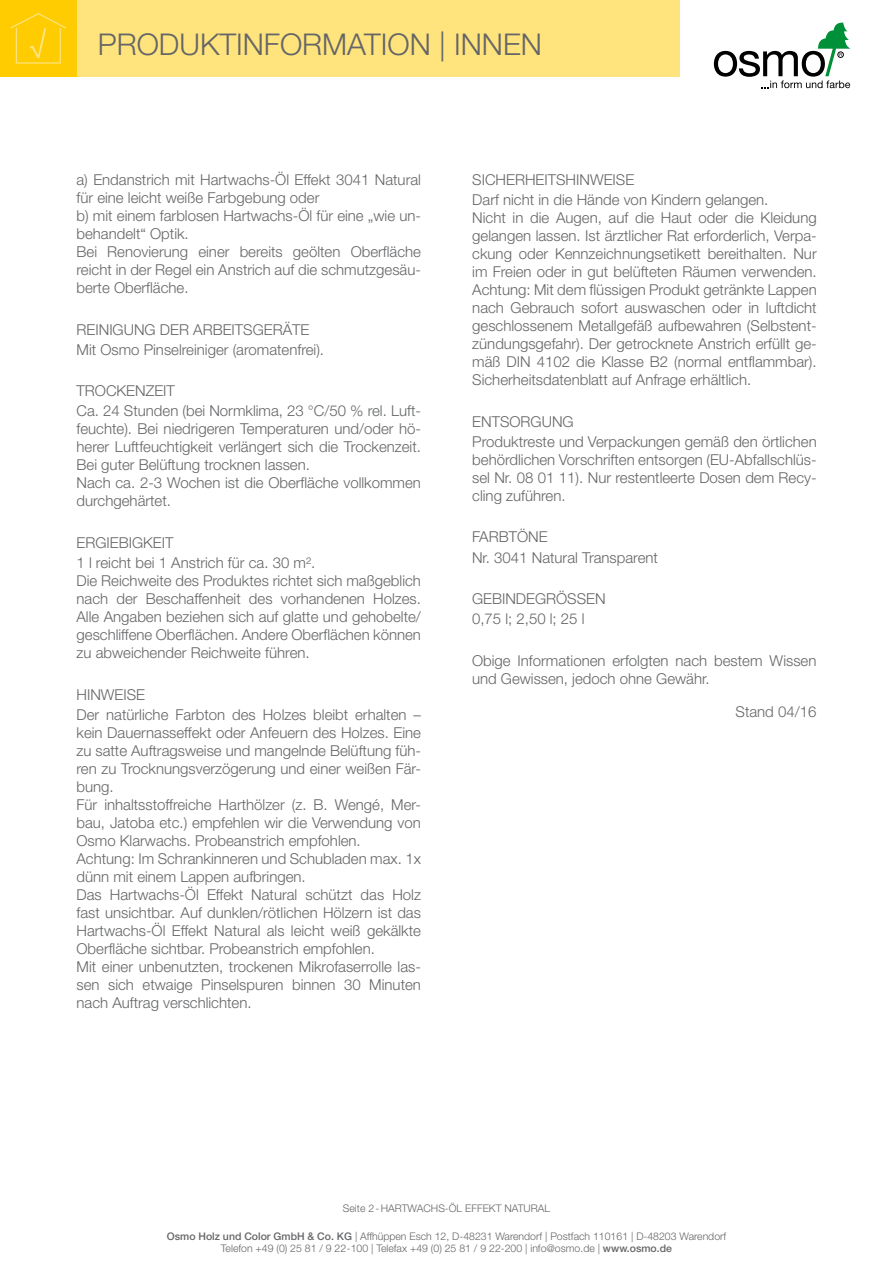
<style>
.page{position:relative;width:893px;height:1263px;background:#fff}
.page>*{position:absolute;margin:0;border:0;box-sizing:border-box;transform-origin:0 0}
.t1{font:300 30px "Helvetica Neue";color:#646567}
.t2{font:300 15px/18px "Helvetica Neue";color:#646567}
.t3{font:300 10.5px/12.6px "Helvetica Neue";color:#646567;text-align:center}
.s1{font-weight:500}
</style>
<div class="page">
<svg style="left:714px;top:23px;width:136px;height:65px"></svg>
<div style="left:77px;top:0;width:603px;height:77px;background:#ffe37d"></div>
<div style="left:0;top:0;width:77px;height:77px;background:#fecc00"></div>
<svg style="left:10px;top:13px;width:56px;height:51px"></svg>
<h1 class="t1" style="left:98px;top:26px;width:446px">PRODUKTINFORMATION | INNEN</h1>
<p class="t2" style="left:77px;top:170px;width:346px">a) Endanstrich mit Hartwachs-Öl Effekt 3041 Natural für eine leicht weiße Farbgebung oder<br>b) mit einem farblosen Hartwachs-Öl für eine „wie un&shy;behandelt“ Optik.<br>Bei Renovierung einer bereits geölten Oberfläche reicht in der Regel ein Anstrich auf die schmutzgesäu&shy;berte Oberfläche.</p>
<p class="t2" style="left:77px;top:319px;width:249px;line-height:20.1px">REINIGUNG DER ARBEITSGERÄTE<br>Mit Osmo Pinselreiniger (aromatenfrei).</p>
<p class="t2" style="left:77px;top:381px;width:346px;line-height:20.1px">TROCKENZEIT<br>Ca. 24 Stunden (bei Normklima, 23 °C/50 % rel. Luft-</p>
<p class="t2" style="left:77px;top:420px;width:346px">feuchte). Bei niedrigeren Temperaturen und/oder hö&shy;herer Luftfeuchtigkeit verlängert sich die Trockenzeit.<br>Bei guter Belüftung trocknen lassen.<br>Nach ca. 2-3 Wochen ist die Oberfläche vollkommen durchgehärtet.</p>
<p class="t2" style="left:77px;top:532px;width:240px;line-height:20.1px">ERGIEBIGKEIT<br>1 l reicht bei 1 Anstrich für ca. 30 m².</p>
<p class="t2" style="left:77px;top:571px;width:346px;text-align:justify">Die Reichweite des Produktes richtet sich maßgeblich nach der Beschaffenheit des vorhandenen Holzes.<br>Alle Angaben beziehen sich auf glatte und gehobelte/ geschliffene Oberflächen. Andere Oberflächen können zu abweichender Reichweite führen.</p>
<p class="t2" style="left:77px;top:684px;width:346px;line-height:20.1px">HINWEISE<br>Der natürliche Farbton des Holzes bleibt erhalten –</p>
<p class="t2" style="left:77px;top:723px;width:346px">kein Dauernasseffekt oder Anfeuern des Holzes. Eine zu satte Auftragsweise und mangelnde Belüftung füh&shy;ren zu Trocknungsverzögerung und einer weißen Fär&shy;bung.<br>Für inhaltsstoffreiche Harthölzer (z. B. Wengé, Mer&shy;bau, Jatoba etc.) empfehlen wir die Verwendung von Osmo Klarwachs. Probeanstrich empfohlen.<br>Achtung: Im Schrankinneren und Schubladen max. 1x dünn mit einem Lappen aufbringen.<br>Das Hartwachs-Öl Effekt Natural schützt das Holz fast unsichtbar. Auf dunklen/rötlichen Hölzern ist das Hartwachs-Öl Effekt Natural als leicht weiß gekälkte Oberfläche sichtbar. Probeanstrich empfohlen.<br>Mit einer unbenutzten, trockenen Mikrofaserrolle las&shy;sen sich etwaige Pinselspuren binnen 30 Minuten nach Auftrag verschlichten.</p>
<p class="t2" style="left:472px;top:169px;width:298px;line-height:20.1px">SICHERHEITSHINWEISE<br>Darf nicht in die Hände von Kindern gelangen.</p>
<p class="t2" style="left:472px;top:209px;width:346px;text-align:justify">Nicht in die Augen, auf die Haut oder die Kleidung gelangen lassen. Ist ärztlicher Rat erforderlich, Verpa&shy;ckung oder Kennzeichnungsetikett bereithalten. Nur im Freien oder in gut belüfteten Räumen verwenden.<br>Achtung: Mit dem flüssigen Produkt getränkte Lappen nach Gebrauch sofort auswaschen oder in luftdicht geschlossenem Metallgefäß aufbewahren (Selbstent&shy;zündungsgefahr). Der getrocknete Anstrich erfüllt ge&shy;mäß DIN 4102 die Klasse B2 (normal entflammbar).<br>Sicherheitsdatenblatt auf Anfrage erhältlich.</p>
<p class="t2" style="left:472px;top:411px;width:346px;line-height:20.1px">ENTSORGUNG<br>Produktreste und Verpackungen gemäß den örtlichen</p>
<p class="t2" style="left:472px;top:450px;width:346px;text-align:justify">behördlichen Vorschriften entsorgen (EU-Abfallschlüs&shy;sel Nr. 08 01 11). Nur restentleerte Dosen dem Recy&shy;cling zuführen.</p>
<p class="t2" style="left:472px;top:527px;width:187px;line-height:20.1px">FARBTÖNE<br>Nr. 3041 Natural Transparent</p>
<p class="t2" style="left:472px;top:588px;width:135px;line-height:20.1px">GEBINDEGRÖSSEN<br>0,75 l; 2,50 l; 25 l</p>
<p class="t2" style="left:472px;top:651px;width:346px">Obige Informationen erfolgten nach bestem Wissen und Gewissen, jedoch ohne Gewähr.</p>
<p class="t2" style="left:736px;top:702px;width:82px">Stand 04/16</p>
<p class="t3" style="left:343px;top:1202px;width:209px">Seite 2-HARTWACHS-ÖL EFFEKT NATURAL</p>
<p class="t3" style="left:167px;top:1229px;width:561px"><span class="s1">Osmo Holz und Color GmbH &amp; Co. KG</span> | Affhüppen Esch 12, D-48231 Warendorf | Postfach 110161 | D-48203 Warendorf<br>Telefon +49 (0) 25 81 / 9 22-100 | Telefax +49 (0) 25 81 / 9 22-200 | info@osmo.de | <span class="s1">www.osmo.de</span></p>
</div>
